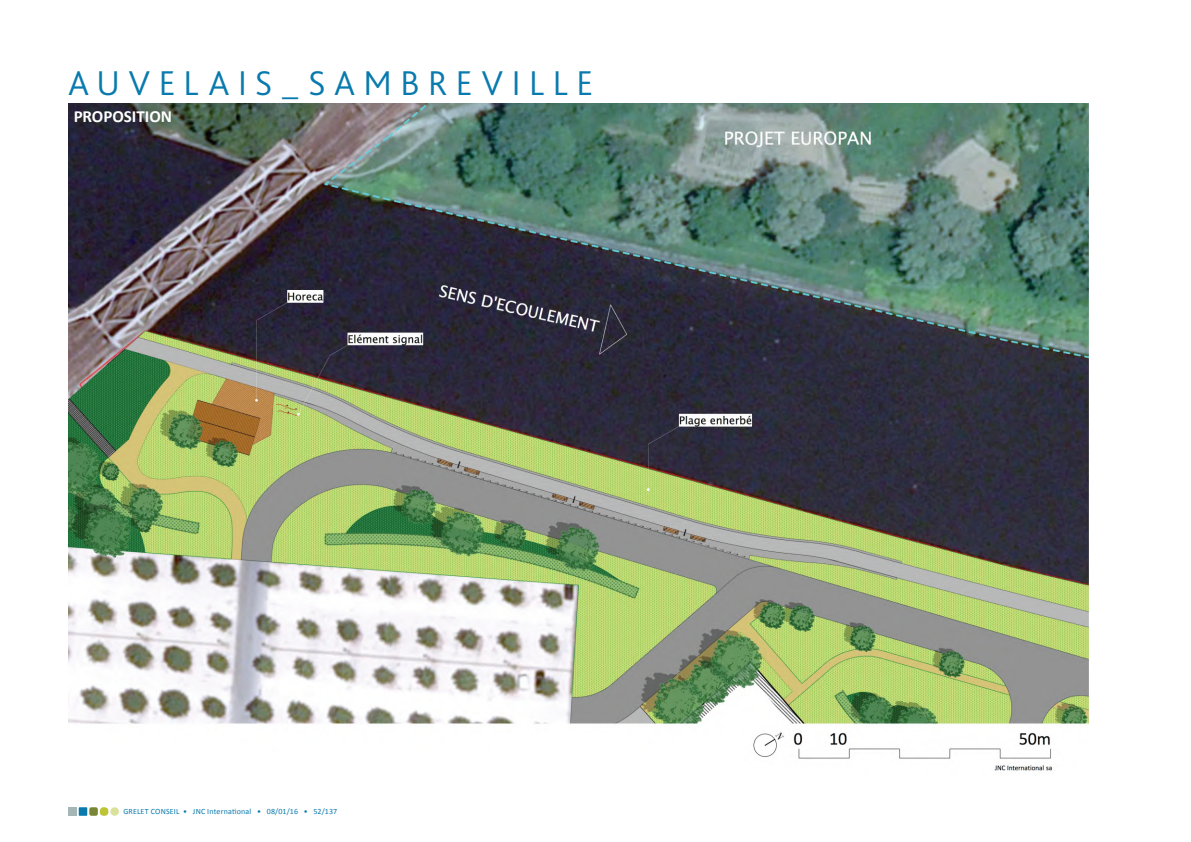
<style>
.page{position:relative;width:1191px;height:842px;background:#fff}
.page>*{position:absolute;margin:0;border:0;box-sizing:border-box;transform-origin:0 0}
.t1{font:300 36px "Bliss 2";letter-spacing:.23em;color:#087aad}
.t2{font:700 17px "Calibri";color:#fff}
.t3{font:8px "Calibri";letter-spacing:.02em;color:#087aad}
</style>
<div class="page">
<div style="left:110px;top:807px;width:9px;height:9px;background:#dae19c;border-radius:50%"></div>
<div style="left:68px;top:807px;width:9px;height:9px;background:#a5b6b6"></div>
<div style="left:79px;top:807px;width:8px;height:9px;background:#087aad"></div>
<div style="left:89px;top:807px;width:9px;height:9px;background:#798635;border-radius:2px"></div>
<div style="left:100px;top:807px;width:8px;height:9px;background:#bdc535;border-radius:4px"></div>
<img style="left:68px;top:103px;width:1020px;height:668px">
<h1 class="t1" style="left:68px;top:61px;width:293px">AUVELAIS_SAMBREVILLE</h1>
<h2 class="t2" style="left:74px;top:105px;width:100px">PROPOSITION</h2>
<p class="t3" style="left:123px;top:806px;width:215px">GRELET CONSEIL • JNC International • 08/01/16 • 52/137</p>
</div>
